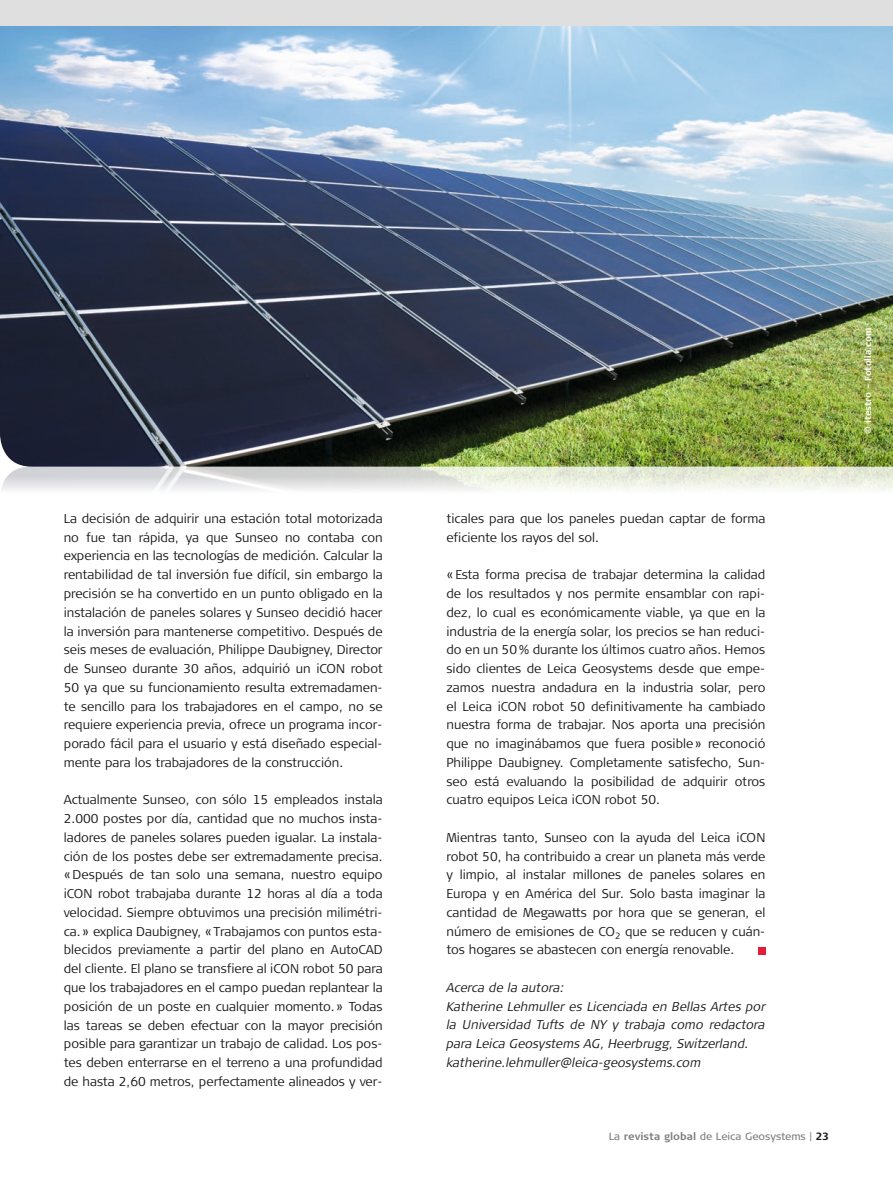
<style>
.page{position:relative;width:893px;height:1191px;background:#fff}
.page>*{position:absolute;margin:0;border:0;box-sizing:border-box;transform-origin:0 0}
.t1{font:300 12.75px/18.8px "Signa Column";color:#151616;text-align:justify}
.t2{font:italic 300 12.75px/18.8px "Signa Column";color:#151616}
.t3{font:10.5px "Signa Column";color:#818080}
.t4{font:700 9px "Signa Column";color:#fff}
.s1{font-weight:700}
.s2{font-weight:700;color:#151616}
</style>
<div class="page">
<img style="left:0;top:26px;width:893px;height:440px">
<svg style="left:1px;top:466px;width:892px;height:24px;background:#e1e3dc"></svg>
<div style="left:0;top:0;width:893px;height:26px;background:#dfdfdf"></div>
<div style="left:758px;top:947px;width:7px;height:7px;background:#e21d35"></div>
<p class="t1" style="left:64px;top:509px;width:320px">La decisión de adquirir una estación total motorizada no fue tan rápida, ya que Sunseo no contaba con experiencia en las tecnologías de medición. Calcular la rentabilidad de tal inversión fue difícil, sin embargo la precisión se ha convertido en un punto obligado en la instalación de paneles solares y Sunseo decidió hacer la inversión para mantenerse competitivo. Después de seis meses de evaluación, Philippe Daubigney, Director de Sunseo durante 30 años, adquirió un iCON robot 50 ya que su funcionamiento resulta extremadamen&shy;te sencillo para los trabajadores en el campo, no se requiere experiencia previa, ofrece un programa incor&shy;porado fácil para el usuario y está diseñado especial&shy;mente para los trabajadores de la construcción.</p>
<p class="t1" style="left:64px;top:790px;width:320px">Actualmente Sunseo, con sólo 15 empleados instala 2.000 postes por día, cantidad que no muchos insta&shy;ladores de paneles solares pueden igualar. La instala&shy;ción de los postes debe ser extremadamente precisa. «Después de tan solo una semana, nuestro equipo iCON robot trabajaba durante 12 horas al día a toda velocidad. Siempre obtuvimos una precisión milimétri&shy;ca.» explica Daubigney, «Trabajamos con puntos esta&shy;blecidos previamente a partir del plano en AutoCAD del cliente. El plano se transfiere al iCON robot 50 para que los trabajadores en el campo puedan replantear la posición de un poste en cualquier momento.» Todas las tareas se deben efectuar con la mayor precisión posible para garantizar un trabajo de calidad. Los pos&shy;tes deben enterrarse en el terreno a una profundidad de hasta 2,60 metros, perfectamente alineados y ver-</p>
<p class="t1" style="left:446px;top:509px;width:320px">ticales para que los paneles puedan captar de forma eficiente los rayos del sol.</p>
<p class="t1" style="left:446px;top:565px;width:320px">«Esta forma precisa de trabajar determina la calidad de los resultados y nos permite ensamblar con rapi&shy;dez, lo cual es económicamente viable, ya que en la industria de la energía solar, los precios se han reduci&shy;do en un 50% durante los últimos cuatro años. Hemos sido clientes de Leica Geosystems desde que empe&shy;zamos nuestra andadura en la industria solar, pero el Leica iCON robot 50 definitivamente ha cambiado nuestra forma de trabajar. Nos aporta una precisión que no imaginábamos que fuera posible» reconoció Philippe Daubigney. Completamente satisfecho, Sun&shy;seo está evaluando la posibilidad de adquirir otros cuatro equipos Leica iCON robot 50.</p>
<p class="t1" style="left:446px;top:828px;width:320px">Mientras tanto, Sunseo con la ayuda del Leica iCON robot 50, ha contribuido a crear un planeta más verde y limpio, al instalar millones de paneles solares en Europa y en América del Sur. Solo basta imaginar la cantidad de Megawatts por hora que se generan, el número de emisiones de CO<sub>2</sub> que se reducen y cuán&shy;tos hogares se abastecen con energía renovable.</p>
<p class="t2" style="left:446px;top:978px;width:320px">Acerca de la autora:<br>Katherine Lehmuller es Licenciada en Bellas Artes por la Universidad Tufts de NY y trabaja como redactora para Leica Geosystems AG, Heerbrugg, Switzerland. katherine.lehmuller@leica-geosystems.com</p>
<p class="t3" style="left:609px;top:1129px;width:222px">La <span class="s1">revista global</span> de Leica Geosystems | <span class="s2">23</span></p>
<p class="t4" style="left:863px;top:434px;width:107px;rotate:-90deg">© itestro – Fotolia.com</p>
</div>
